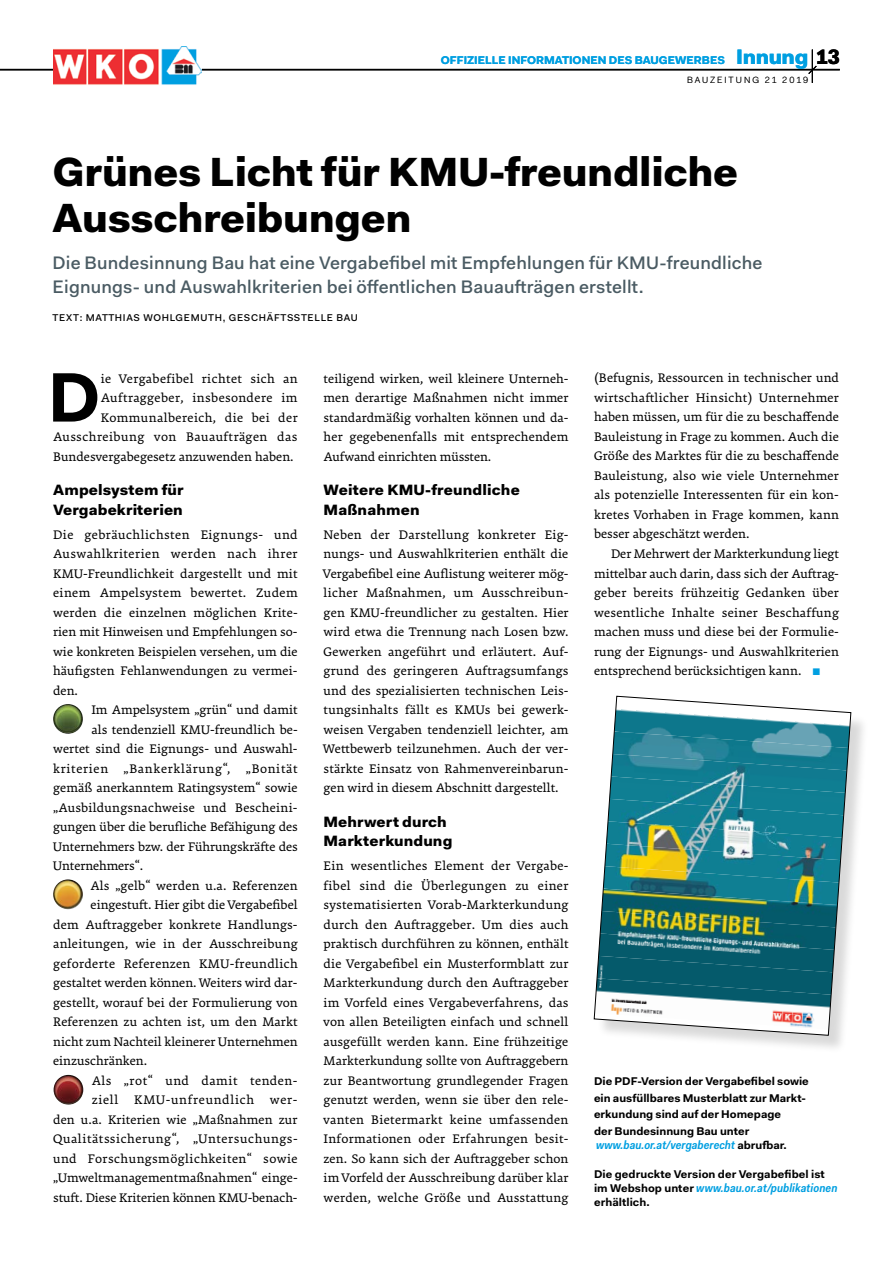
<style>
.page{position:relative;width:893px;height:1263px;background:#fff}
.page>*{position:absolute;margin:0;border:0;box-sizing:border-box;transform-origin:0 0}
.t1{font:700 70.2px "Fakt Pro";color:#000}
.t2{font:900 40.95px/45.5px "Fakt Pro";letter-spacing:-.01em;color:#000}
.t3{font:500 18.15px/24.3px "Fakt Pro";letter-spacing:.01em;color:#4a5b63}
.t4{font:900 15px/19.5px "Fakt Pro";letter-spacing:.005em;color:#000}
.t5{font:13.5px/19.5px "Premiera";letter-spacing:.005em;color:#000;text-align:justify}
.t6{font:13.5px/19.5px "Premiera";letter-spacing:.025em;color:#000;text-align:right}
.t7{font:13.5px "Premiera";letter-spacing:.05em;color:#000}
.t8{font:13.5px "Premiera";letter-spacing:.04em;color:#000}
.t9{font:13.5px "Premiera";letter-spacing:.03em;color:#000}
.t10{font:13.5px "Premiera";letter-spacing:.035em;color:#000}
.t11{font:italic 600 12px "Fakt Sm Con Pro";letter-spacing:.005em;color:#009fe1}
.t12{font:700 11.25px/16.5px "Fakt Pro";color:#000}
.t13{font:700 11.25px "Fakt Pro";color:#009fe1}
.t14{font:500 9.9px "Fakt Pro";letter-spacing:.07em;color:#000}
.t15{font:300 9px "Fakt Pro";letter-spacing:.215em;color:#000}
.s1{font-weight:900;font-size:21px}
.s2{font-weight:900;font-size:21px;color:#000}
.s3{font-family:"Fakt Slab Pro Blond";color:#009fe1}
.s4{font-family:"Fakt Pro";font-weight:700;font-style:normal;font-size:11.25px;color:#000}
</style>
<div class="page">
<hr style="left:0;top:69px;width:840px;height:1px;background:#000">
<hr style="left:812px;top:50px;width:1px;height:33px;background:#000">
<svg style="left:808px;top:65px;width:9px;height:9px"></svg>
<svg style="left:53px;top:46px;width:149px;height:39px"></svg>
<div style="left:597px;top:699px;width:272px;height:355px;background:#000;opacity:.15"></div>
<img style="left:594px;top:696px;width:257px;height:339px">
<img style="left:53px;top:879px;width:30px;height:30px">
<img style="left:53px;top:704px;width:30px;height:30px;border-radius:15px">
<img style="left:54px;top:1075px;width:29px;height:30px;border-radius:15px">
<p class="t13" style="left:441px;top:53px;width:401px">OFFIZIELLE INFORMATIONEN DES BAUGEWERBES <span class="s1">Innung</span> <span class="s2">13</span></p>
<p class="t15" style="left:687px;top:74px;width:123px">BAUZEITUNG 21 2019</p>
<h2 class="t2" style="left:53px;top:149px;width:687px">Grünes Licht für KMU-freundliche<br>Ausschreibungen</h2>
<h3 class="t3" style="left:53px;top:250px;width:711px">Die Bundesinnung Bau hat eine Vergabefibel mit Empfehlungen für KMU-freundliche<br>Eignungs- und Auswahlkriterien bei öffentlichen Bauaufträgen erstellt.</h3>
<p class="t14" style="left:53px;top:311px;width:307px">TEXT: MATTHIAS WOHLGEMUTH, GESCHÄFTSSTELLE BAU</p>
<p class="t6" style="left:53px;top:369px;width:246px">ie Vergabefibel richtet sich an Auftraggeber, insbesondere im Kommunalbereich, die bei der Ausschreibung von Bauaufträgen das Bundesvergabegesetz anzuwenden haben.</p>
<p class="t4" style="left:53px;top:480px;width:132px">Ampelsystem für<br>Vergabekriterien</p>
<p class="t5" style="left:53px;top:525px;width:246px">Die gebräuchlichsten Eignungs- und Auswahlkriterien werden nach ihrer KMU-Freundlichkeit dargestellt und mit einem Ampelsystem bewertet. Zudem werden die einzelnen möglichen Krite&shy;rien mit Hinweisen und Empfehlungen so&shy;wie konkreten Beispielen versehen, um die häufigsten Fehlanwendungen zu vermei&shy;den.</p>
<p class="t5" style="left:91px;top:700px;width:208px">Im Ampelsystem „grün“ und damit</p>
<p class="t5" style="left:91px;top:719px;width:208px">als tendenziell KMU-freundlich be-</p>
<p class="t5" style="left:53px;top:739px;width:245px">wertet sind die Eignungs- und Auswahl-</p>
<p class="t7" style="left:53px;top:760px;width:246px">kriterien „Bankerklärung“, „Bonität</p>
<p class="t5" style="left:53px;top:778px;width:246px">gemäß anerkanntem Ratingsystem“ sowie</p>
<p class="t5" style="left:53px;top:797px;width:246px">„Ausbildungsnachweise und Bescheini-</p>
<p class="t5" style="left:53px;top:817px;width:246px">gungen über die berufliche Befähigung des</p>
<p class="t5" style="left:53px;top:836px;width:246px">Unternehmers bzw. der Führungskräfte des</p>
<p class="t5" style="left:53px;top:856px;width:92px">Unternehmers“.</p>
<p class="t5" style="left:91px;top:875px;width:209px">Als „gelb“ werden u.a. Referenzen</p>
<p class="t5" style="left:91px;top:895px;width:208px">eingestuft. Hier gibt die Vergabefibel</p>
<p class="t5" style="left:53px;top:914px;width:245px">dem Auftraggeber konkrete Handlungs-</p>
<p class="t5" style="left:53px;top:934px;width:246px">anleitungen, wie in der Ausschreibung</p>
<p class="t6" style="left:53px;top:953px;width:246px">geforderte Referenzen KMU-freundlich</p>
<p class="t5" style="left:53px;top:973px;width:246px">gestaltet werden können. Weiters wird dar-</p>
<p class="t5" style="left:53px;top:992px;width:246px">gestellt, worauf bei der Formulierung von</p>
<p class="t5" style="left:53px;top:1012px;width:246px">Referenzen zu achten ist, um den Markt</p>
<p class="t5" style="left:53px;top:1032px;width:246px">nicht zum Nachteil kleinerer Unternehmen</p>
<p class="t5" style="left:53px;top:1051px;width:96px">einzuschränken.</p>
<p class="t10" style="left:92px;top:1072px;width:206px">Als „rot“ und damit tenden-</p>
<p class="t7" style="left:92px;top:1092px;width:207px">ziell KMU-unfreundlich wer-</p>
<p class="t5" style="left:53px;top:1109px;width:246px">den u.a. Kriterien wie „Maßnahmen zur</p>
<p class="t8" style="left:53px;top:1131px;width:246px">Qualitätssicherung“, „Untersuchungs-</p>
<p class="t9" style="left:53px;top:1150px;width:246px">und Forschungsmöglichkeiten“ sowie</p>
<p class="t5" style="left:53px;top:1168px;width:246px">„Umweltmanagementmaßnahmen“ einge-</p>
<p class="t5" style="left:53px;top:1187px;width:246px">stuft. Diese Kriterien können KMU-benach-</p>
<h1 class="t1" style="left:48px;top:350px;width:54px">D</h1>
<p class="t5" style="left:324px;top:368px;width:247px">teiligend wirken, weil kleinere Unterneh&shy;men derartige Maßnahmen nicht immer standardmäßig vorhalten können und da&shy;her gegebenenfalls mit entsprechendem Aufwand einrichten müssten.</p>
<p class="t4" style="left:324px;top:480px;width:198px">Weitere KMU-freundliche<br>Maßnahmen</p>
<p class="t5" style="left:324px;top:525px;width:247px">Neben der Darstellung konkreter Eig&shy;nungs- und Auswahlkriterien enthält die Vergabefibel eine Auflistung weiterer mög&shy;licher Maßnahmen, um Ausschreibun&shy;gen KMU-freundlicher zu gestalten. Hier wird etwa die Trennung nach Losen bzw.<br>Gewerken angeführt und erläutert. Auf&shy;grund des geringeren Auftragsumfangs und des spezialisierten technischen Leis&shy;tungsinhalts fällt es KMUs bei gewerk&shy;weisen Vergaben tendenziell leichter, am Wettbewerb teilzunehmen. Auch der ver&shy;stärkte Einsatz von Rahmenvereinbarun&shy;gen wird in diesem Abschnitt dargestellt.</p>
<p class="t4" style="left:324px;top:812px;width:130px">Mehrwert durch<br>Markterkundung</p>
<p class="t5" style="left:324px;top:856px;width:247px">Ein wesentliches Element der Vergabe&shy;fibel sind die Überlegungen zu einer systematisierten Vorab-Markterkundung durch den Auftraggeber. Um dies auch praktisch durchführen zu können, enthält die Vergabefibel ein Musterformblatt zur Markterkundung durch den Auftraggeber im Vorfeld eines Vergabeverfahrens, das von allen Beteiligten einfach und schnell ausgefüllt werden kann. Eine frühzeitige Markterkundung sollte von Auftraggebern zur Beantwortung grundlegender Fragen genutzt werden, wenn sie über den rele&shy;vanten Bietermarkt keine umfassenden Informationen oder Erfahrungen besit&shy;zen. So kann sich der Auftraggeber schon im Vorfeld der Ausschreibung darüber klar werden, welche Größe und Ausstattung</p>
<p class="t5" style="left:594px;top:368px;width:247px">(Befugnis, Ressourcen in technischer und wirtschaftlicher Hinsicht) Unternehmer haben müssen, um für die zu beschaffende Bauleistung in Frage zu kommen. Auch die Größe des Marktes für die zu beschaffende Bauleistung, also wie viele Unternehmer als potenzielle Interessenten für ein kon&shy;kretes Vorhaben in Frage kommen, kann besser abgeschätzt werden.</p>
<p class="t5" style="left:594px;top:544px;width:246px;text-indent:17px">Der Mehrwert der Markterkundung liegt mittelbar auch darin, dass sich der Auftrag&shy;geber bereits frühzeitig Gedanken über wesentliche Inhalte seiner Beschaffung machen muss und diese bei der Formulie&shy;rung der Eignungs- und Auswahlkriterien entsprechend berücksichtigen kann. <span class="s3">◼</span></p>
<p class="t12" style="left:594px;top:1073px;width:216px">Die PDF-Version der Vergabefibel sowie ein ausfüllbares Musterblatt zur Markt&shy;erkundung sind auf der Homepage<br>der Bundesinnung Bau unter</p>
<p class="t11" style="left:596px;top:1137px;width:192px">www.bau.or.at/vergaberecht <span class="s4">abrufbar.</span></p>
<p class="t12" style="left:594px;top:1165px;width:232px">Die gedruckte Version der Vergabefibel ist</p>
<p class="t11" style="left:594px;top:1180px;width:245px"><span class="s4">im Webshop unter</span> www.bau.or.at/publikationen</p>
<p class="t12" style="left:594px;top:1194px;width:57px">erhältlich.</p>
</div>
